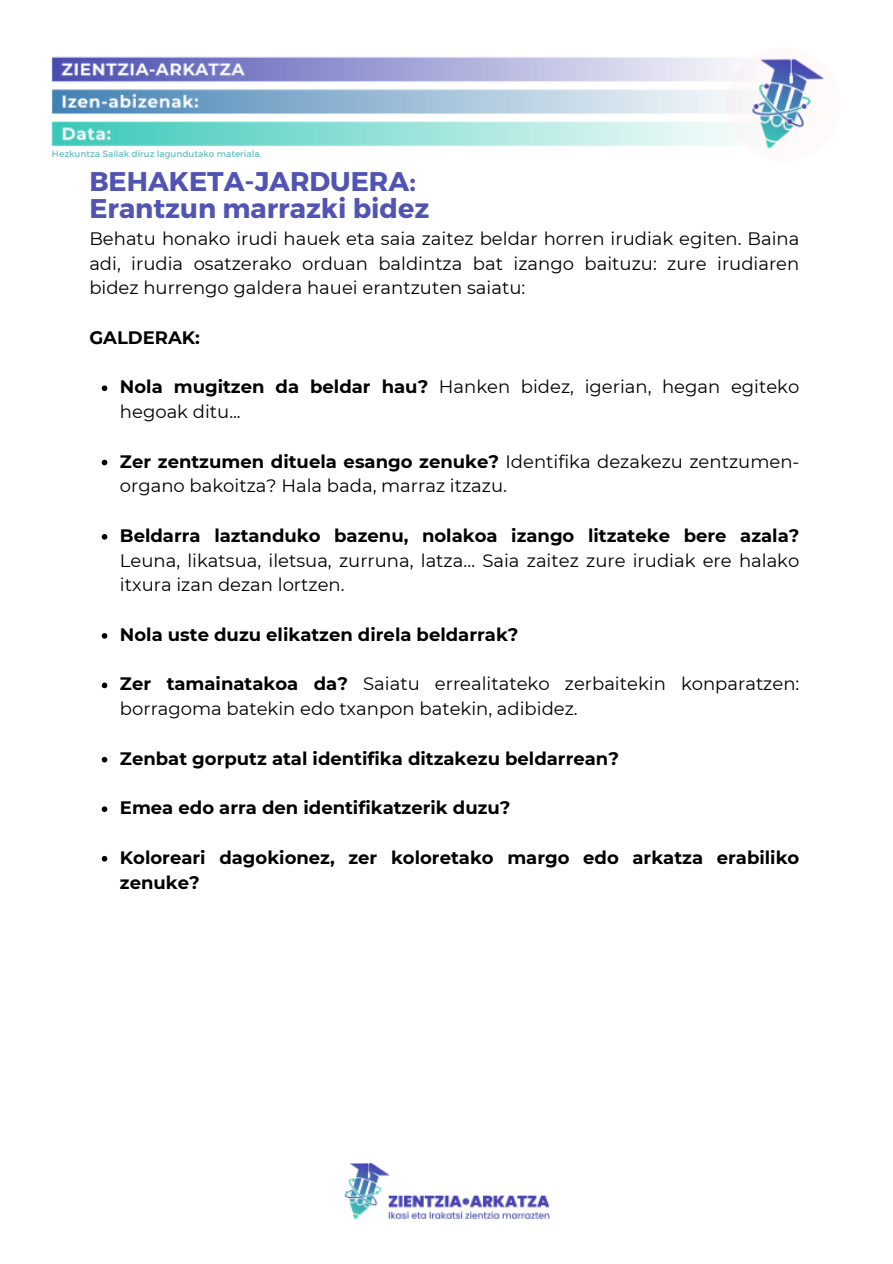
<style>
.page{position:relative;width:893px;height:1264px;background:#fff}
.page>*{position:absolute;margin:0;border:0;box-sizing:border-box;transform-origin:0 0}
.t1{font:700 27px/27.5px "Montserrat";color:#5154b2}
.t2{font:18px/24.8px "Montserrat";color:#000}
.t3{font:700 18px/24.8px "Montserrat";color:#000}
.t4{font:9px "Montserrat";color:#66c0c2}
.s1{font-weight:700}
</style>
<div class="page">
<img style="left:51px;top:56px;width:773px;height:1163px">
<svg style="left:102px;top:385px;width:5px;height:6px"></svg>
<svg style="left:102px;top:460px;width:5px;height:5px"></svg>
<svg style="left:102px;top:534px;width:5px;height:5px"></svg>
<svg style="left:102px;top:633px;width:5px;height:5px"></svg>
<svg style="left:102px;top:682px;width:5px;height:6px"></svg>
<svg style="left:102px;top:757px;width:5px;height:5px"></svg>
<svg style="left:102px;top:806px;width:5px;height:6px"></svg>
<svg style="left:102px;top:856px;width:5px;height:5px"></svg>
<p class="t4" style="left:52px;top:148px;width:211px">Hezkuntza Sailak diruz lagundutako materiala.</p>
<h1 class="t1" style="left:89px;top:168px;width:341px">BEHAKETA-JARDUERA:<br>Erantzun marrazki bidez</h1>
<p class="t2" style="left:89px;top:225px;width:711px;text-align:justify">Behatu honako irudi hauek eta saia zaitez beldar horren irudiak egiten. Baina adi, irudia osatzerako orduan baldintza bat izango baituzu: zure irudiaren bidez hurrengo galdera hauei erantzuten saiatu:</p>
<p class="t3" style="left:89px;top:324px;width:112px">GALDERAK:</p>
<p class="t2" style="left:120px;top:374px;width:681px"><span class="s1">Nola mugitzen da beldar hau?</span> Hanken bidez, igerian, hegan egiteko hegoak ditu...</p>
<p class="t2" style="left:120px;top:448px;width:681px"><span class="s1">Zer zentzumen dituela esango zenuke?</span> Identifika dezakezu zentzumen&shy;organo bakoitza? Hala bada, marraz itzazu.</p>
<p class="t3" style="left:120px;top:522px;width:681px">Beldarra laztanduko bazenu, nolakoa izango litzateke bere azala?</p>
<p class="t2" style="left:120px;top:547px;width:681px">Leuna, likatsua, iletsua, zurruna, latza… Saia zaitez zure irudiak ere halako itxura izan dezan lortzen.</p>
<p class="t3" style="left:120px;top:621px;width:400px">Nola uste duzu elikatzen direla beldarrak?</p>
<p class="t2" style="left:120px;top:671px;width:681px"><span class="s1">Zer tamainatakoa da?</span> Saiatu errealitateko zerbaitekin konparatzen: borragoma batekin edo txanpon batekin, adibidez.</p>
<p class="t3" style="left:120px;top:745px;width:500px">Zenbat gorputz atal identifika ditzakezu beldarrean?</p>
<p class="t3" style="left:120px;top:794px;width:392px">Emea edo arra den identifikatzerik duzu?</p>
<p class="t3" style="left:120px;top:844px;width:681px">Koloreari dagokionez, zer koloretako margo edo arkatza erabiliko zenuke?</p>
</div>
